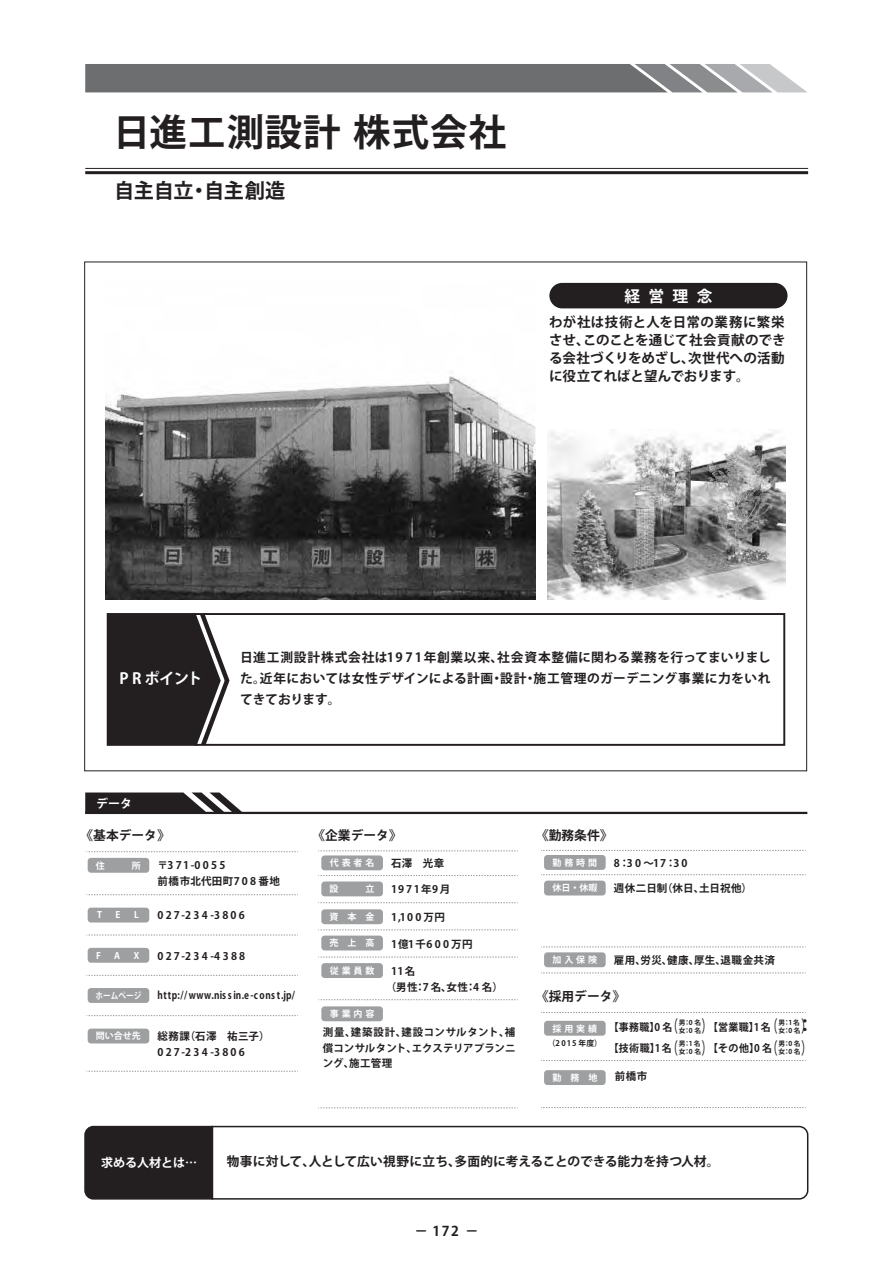
<style>
.page{position:relative;width:893px;height:1263px;background:#fff}
.page>*{position:absolute;margin:0;border:0;box-sizing:border-box;transform-origin:0 0}
.t1{font:37.5px "Koz Go Std Bold 90 msp RKSJ H";letter-spacing:.03em;color:#231f20}
.t2{font:20.25px "Koz Go Std Bold 90 msp RKSJ H";letter-spacing:-.02em;color:#231f20}
.t3{font:18px "Koz Go Std Bold 90 msp RKSJ H";color:#231f20}
.t4{font:16.05px "Koz Go Std Bold 90 msp RKSJ H";color:#231f20;scale:.59 1}
.t5{font:15.75px "Koz Go Std Bold 90 msp RKSJ H";color:#fff}
.t6{font:15.3px "Koz Go Std Bold 90 msp RKSJ H";color:#fff}
.t7{font:13.5px/18px "Koz Go Std Bold 90 msp RKSJ H";color:#231f20;text-align:justify}
.t8{font:12.75px/21px "Koz Go Std Bold 90 msp RKSJ H";color:#231f20;text-align:justify}
.t9{font:12px "Koz Go Std Bold 90 msp RKSJ H";color:#fff}
.t10{font:10.5px/15.8px "Koz Go Std Bold 90 msp RKSJ H";letter-spacing:.05em;color:#231f20}
.t11{font:10.5px "Koz Go Std Bold 90 msp RKSJ H";letter-spacing:.05em;color:#231f20;scale:.95 1}
.t12{font:10.5px "Koz Go Std Bold 90 msp RKSJ H";letter-spacing:.05em;color:#231f20;scale:.85 1}
.t13{font:10.5px "Koz Go Std Bold 90 msp RKSJ H";letter-spacing:.215em;color:#231f20}
.t14{font:10.5px/15.8px "Koz Go Std Bold 90 msp RKSJ H";letter-spacing:.205em;color:#231f20}
.t15{font:10.5px "Koz Go Std Bold 90 msp RKSJ H";letter-spacing:.01em;color:#231f20}
.t16{font:10.5px "Koz Go Std Bold 90 msp RKSJ H";letter-spacing:.12em;color:#231f20}
.t17{font:10.5px "Koz Go Std Bold 90 msp RKSJ H";letter-spacing:.135em;color:#231f20}
.t18{font:9px "Koz Go Std Bold 90 msp RKSJ H";letter-spacing:.32em;color:#fff}
.t19{font:9px "Koz Go Std Bold 90 msp RKSJ H";letter-spacing:.32em;color:#fff;scale:.85 1}
.t20{font:7.8px "Koz Go Std Bold 90 msp RKSJ H";letter-spacing:.12em;color:#231f20}
.t21{font:6.75px "Koz Go Std Bold 90 msp RKSJ H";color:#231f20}
</style>
<div class="page">
<svg style="left:84px;top:1125px;width:725px;height:75px"></svg>
<hr style="left:85px;top:171px;width:723px;height:3px;background:#231f20">
<hr style="left:85px;top:168px;width:723px;height:1px;background:#231f20">
<svg style="left:85px;top:64px;width:722px;height:28px;background:#7c7d7f"></svg>
<svg style="left:85px;top:792px;width:159px;height:20px"></svg>
<div style="left:88px;top:858px;width:61px;height:15px;background:#9d9fa1;border-radius:3px"></div>
<div style="left:88px;top:908px;width:61px;height:14px;background:#9d9fa1;border-radius:3px"></div>
<div style="left:88px;top:948px;width:61px;height:15px;background:#9d9fa1;border-radius:3px"></div>
<div style="left:88px;top:988px;width:61px;height:15px;background:#9d9fa1;border-radius:3px"></div>
<div style="left:88px;top:1028px;width:61px;height:15px;background:#9d9fa1;border-radius:3px"></div>
<div style="left:321px;top:855px;width:62px;height:15px;background:#9d9fa1;border-radius:3px"></div>
<div style="left:321px;top:881px;width:62px;height:15px;background:#9d9fa1;border-radius:3px"></div>
<div style="left:321px;top:909px;width:62px;height:15px;background:#9d9fa1;border-radius:3px"></div>
<div style="left:321px;top:935px;width:62px;height:15px;background:#9d9fa1;border-radius:3px"></div>
<div style="left:321px;top:963px;width:62px;height:15px;background:#9d9fa1;border-radius:3px"></div>
<div style="left:321px;top:1006px;width:62px;height:15px;background:#9d9fa1;border-radius:3px"></div>
<svg style="left:87px;top:894px;width:211px;height:1px"></svg>
<svg style="left:87px;top:851px;width:211px;height:1px"></svg>
<svg style="left:87px;top:935px;width:211px;height:1px"></svg>
<svg style="left:87px;top:975px;width:211px;height:1px"></svg>
<svg style="left:87px;top:1015px;width:211px;height:1px"></svg>
<svg style="left:87px;top:1071px;width:211px;height:1px"></svg>
<svg style="left:318px;top:875px;width:200px;height:1px"></svg>
<svg style="left:318px;top:850px;width:200px;height:1px"></svg>
<svg style="left:541px;top:850px;width:265px;height:1px"></svg>
<svg style="left:318px;top:902px;width:200px;height:1px"></svg>
<svg style="left:318px;top:929px;width:200px;height:1px"></svg>
<svg style="left:318px;top:957px;width:200px;height:1px"></svg>
<svg style="left:318px;top:999px;width:200px;height:1px"></svg>
<svg style="left:318px;top:1107px;width:200px;height:1px"></svg>
<div style="left:544px;top:855px;width:62px;height:15px;background:#9d9fa1;border-radius:3px"></div>
<div style="left:544px;top:881px;width:62px;height:14px;background:#9d9fa1;border-radius:3px"></div>
<div style="left:544px;top:952px;width:62px;height:15px;background:#9d9fa1;border-radius:3px"></div>
<div style="left:544px;top:1021px;width:62px;height:15px;background:#9d9fa1;border-radius:3px"></div>
<div style="left:544px;top:1070px;width:62px;height:15px;background:#9d9fa1;border-radius:3px"></div>
<svg style="left:541px;top:874px;width:265px;height:1px"></svg>
<svg style="left:541px;top:946px;width:265px;height:1px"></svg>
<svg style="left:541px;top:972px;width:265px;height:1px"></svg>
<svg style="left:541px;top:1107px;width:265px;height:1px"></svg>
<hr style="left:85px;top:812px;width:722px;height:2px;background:#231f20">
<svg style="left:232px;top:613px;width:554px;height:133px"></svg>
<svg style="left:106px;top:613px;width:126px;height:133px;background:#444041"></svg>
<img style="left:106px;top:376px;width:430px;height:224px">
<img style="left:547px;top:431px;width:238px;height:168px">
<div style="left:549px;top:283px;width:238px;height:25px;background:#231f20;border-radius:13px"></div>
<svg style="left:541px;top:1012px;width:265px;height:22px"></svg>
<svg style="left:541px;top:1060px;width:265px;height:1px"></svg>
<h1 class="t1" style="left:113px;top:117px;width:395px">日進工測設計 株式会社</h1>
<h2 class="t2" style="left:114px;top:183px;width:173px">自主自立・自主創造</h2>
<p class="t5" style="left:624px;top:290px;width:90px">経営理念</p>
<p class="t7" style="left:549px;top:315px;width:238px">わが社は技術と人を日常の業務に繁栄させ、このことを通じて社会貢献のできる会社づくりをめざし、次世代への活動に役立てればと望んでおります。</p>
<p class="t6" style="left:119px;top:672px;width:85px">P R ポイント</p>
<p class="t8" style="left:240px;top:648px;width:532px">日進工測設計株式会社は19 7 1年創業以来、社会資本整備に関わる業務を行ってまいりました。近年においては女性デザインによる計画・設計・施工管理のガーデニング事業に力をいれてきております。</p>
<p class="t9" style="left:96px;top:799px;width:37px">データ</p>
<p class="t8" style="left:81px;top:827px;width:91px">《基本データ》</p>
<p class="t10" style="left:158px;top:859px;width:124px">〒371-0055<br>前橋市北代田町7 0 8 番地</p>
<p class="t13" style="left:158px;top:911px;width:89px">027-234-3806</p>
<p class="t13" style="left:158px;top:952px;width:89px">027-234-4388</p>
<p class="t12" style="left:158px;top:991px;width:163px">http:// www.nis s in.e-c ons t.jp/</p>
<p class="t14" style="left:158px;top:1030px;width:114px">総務課（石澤　祐三子）<br>027-234-3806</p>
<p class="t18" style="left:96px;top:862px;width:46px">住　　　所</p>
<p class="t18" style="left:97px;top:911px;width:6px">T</p>
<p class="t18" style="left:116px;top:911px;width:6px">E</p>
<p class="t18" style="left:134px;top:911px;width:6px">L</p>
<p class="t18" style="left:96px;top:952px;width:6px">F</p>
<p class="t18" style="left:114px;top:952px;width:7px">A</p>
<p class="t18" style="left:134px;top:952px;width:7px">X</p>
<p class="t19" style="left:96px;top:992px;width:55px">ホームページ</p>
<p class="t18" style="left:96px;top:1032px;width:46px">問い合せ先</p>
<p class="t8" style="left:312px;top:827px;width:91px">《企業データ》</p>
<p class="t10" style="left:391px;top:857px;width:55px">石澤　光章</p>
<p class="t17" style="left:391px;top:885px;width:61px">1971年9月</p>
<p class="t10" style="left:391px;top:910px;width:55px">1,100万円</p>
<p class="t16" style="left:391px;top:940px;width:83px">1億1千600万円</p>
<p class="t10" style="left:386px;top:964px;width:119px;text-indent:5px">11名<br>（男性：7 名、女性：4 名）</p>
<p class="t18" style="left:330px;top:859px;width:46px">代表者名</p>
<p class="t18" style="left:330px;top:885px;width:46px">設　立</p>
<p class="t18" style="left:330px;top:913px;width:46px">資本金</p>
<p class="t18" style="left:330px;top:939px;width:46px">売上高</p>
<p class="t18" style="left:330px;top:967px;width:46px">従業員数</p>
<p class="t18" style="left:330px;top:1010px;width:46px">事業内容</p>
<p class="t10" style="left:323px;top:1025px;width:194px;text-align:justify">測量、建築設計、建設コンサルタント、補償コンサルタント、エクステリアプランニング、施工管理</p>
<p class="t8" style="left:536px;top:827px;width:78px">《勤務条件》</p>
<p class="t18" style="left:553px;top:859px;width:46px">勤務時間</p>
<p class="t18" style="left:552px;top:884px;width:46px">休日・休暇</p>
<p class="t10" style="left:614px;top:856px;width:75px">8：3 0 ～1 7：3 0</p>
<p class="t15" style="left:614px;top:884px;width:140px">週休二日制（休日、土日祝他）</p>
<p class="t18" style="left:553px;top:956px;width:46px">加入保険</p>
<p class="t10" style="left:614px;top:953px;width:163px">雇用、労災、健康、厚生、退職金共済</p>
<p class="t8" style="left:536px;top:988px;width:91px">《採用データ》</p>
<p class="t18" style="left:553px;top:1025px;width:46px">採用実績</p>
<p class="t20" style="left:548px;top:1040px;width:56px">（2015 年度）</p>
<p class="t18" style="left:552px;top:1074px;width:46px">勤務地</p>
<p class="t4" style="left:668px;top:1020px;width:18px">（</p>
<p class="t11" style="left:679px;top:1023px;width:86px"><sub>女：0</sub> <sub>名</sub> 【営業職】</p>
<p class="t11" style="left:754px;top:1023px;width:19px">1名</p>
<p class="t21" style="left:778px;top:1020px;width:23px">男：1 名</p>
<p class="t4" style="left:768px;top:1020px;width:18px">（</p>
<p class="t21" style="left:778px;top:1028px;width:24px">女：0 名</p>
<h3 class="t3" style="left:800px;top:1018px;width:10px">:</h3>
<p class="t21" style="left:679px;top:1020px;width:24px">男：0 名</p>
<p class="t11" style="left:609px;top:1023px;width:69px">【事務職】0 名</p>
<p class="t4" style="left:668px;top:1042px;width:18px">（</p>
<p class="t11" style="left:679px;top:1044px;width:86px"><sub>女：0</sub> <sub>名</sub> 【その他】</p>
<p class="t11" style="left:754px;top:1044px;width:20px">0名</p>
<p class="t21" style="left:778px;top:1041px;width:24px">男：0 名</p>
<p class="t4" style="left:768px;top:1042px;width:18px">（</p>
<p class="t21" style="left:778px;top:1049px;width:24px">女：0 名</p>
<p class="t11" style="left:609px;top:1044px;width:68px">【技術職】1名</p>
<p class="t21" style="left:679px;top:1041px;width:23px">男：1 名</p>
<p class="t10" style="left:615px;top:1070px;width:34px">前橋市</p>
<p class="t9" style="left:101px;top:1158px;width:97px">求める人材とは…</p>
<p class="t8" style="left:227px;top:1152px;width:494px">物事に対して、人として広い視野に立ち、多面的に考えることのできる能力を持つ人材。</p>
<p class="t7" style="left:414px;top:1223px;width:66px">－ 172 －</p>
</div>
